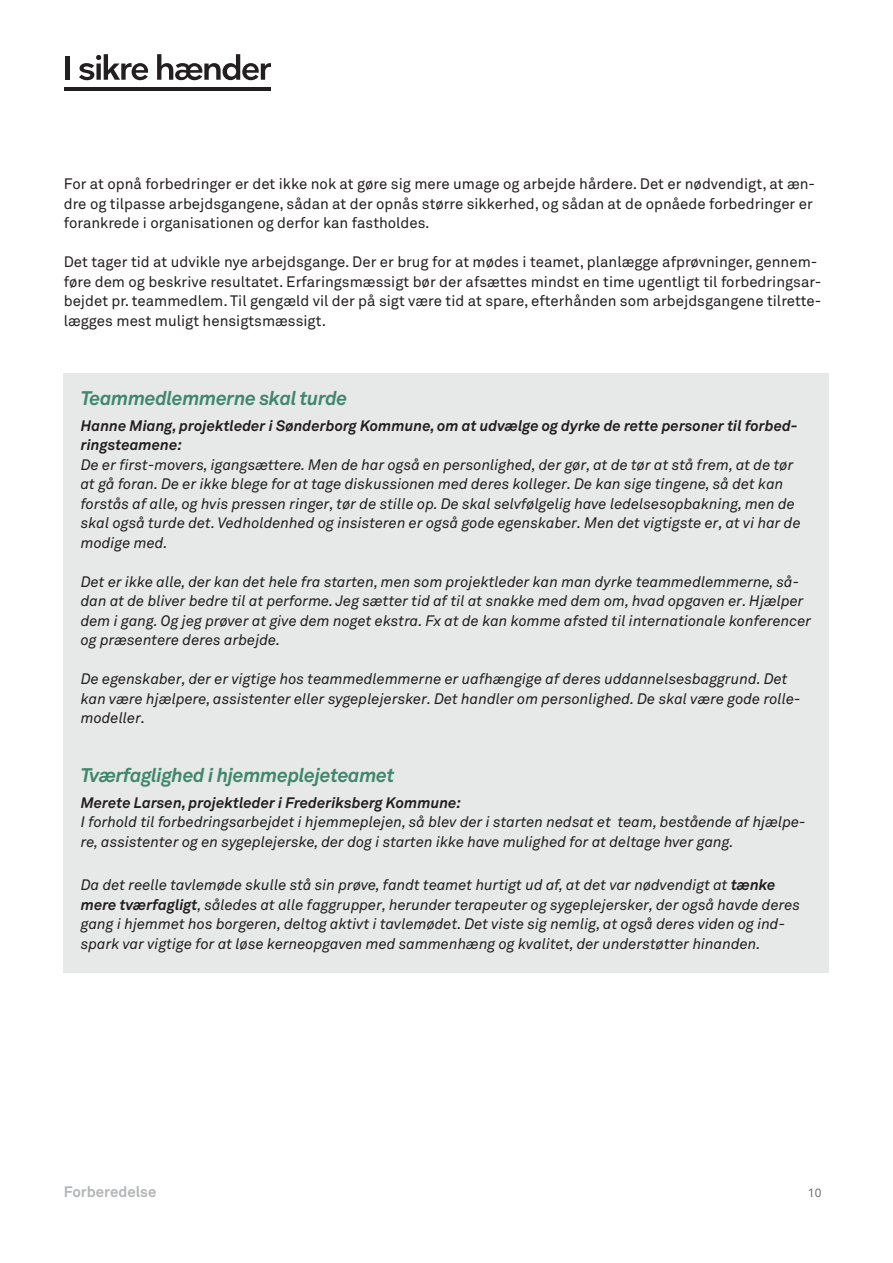
<style>
.page{position:relative;width:893px;height:1263px;background:#fff}
.page>*{position:absolute;margin:0;border:0;box-sizing:border-box;transform-origin:0 0}
.t1{font:italic 700 19.5px "Akkurat";letter-spacing:-.02em;color:#40876d}
.t2{font:italic 15px/19.5px "Akkurat";color:#231f20}
.t3{font:15px/19.5px "Akkurat";color:#231f20}
.t4{font:italic 700 15px/19.5px "Akkurat";color:#231f20}
.t5{font:700 15px "Akkurat";color:#b2b4b6}
.t6{font:12px "Akkurat";color:#6d6f71}
.s1{font-weight:700}
</style>
<div class="page">
<hr style="left:65px;top:87px;width:206px;height:3px;background:#231f20">
<div style="left:65px;top:56px;width:5px;height:24px;background:#231f20"></div>
<svg style="left:79px;top:54px;width:69px;height:26px"></svg>
<svg style="left:157px;top:54px;width:114px;height:26px"></svg>
<div style="left:64px;top:373px;width:765px;height:599px;background:#e7e8e8"></div>
<p class="t3" style="left:64px;top:174px;width:753px">For at opnå forbedringer er det ikke nok at gøre sig mere umage og arbejde hårdere. Det er nødvendigt, at æn&shy;dre og tilpasse arbejdsgangene, sådan at der opnås større sikkerhed, og sådan at de opnåede forbedringer er forankrede i organisationen og derfor kan fastholdes.</p>
<p class="t3" style="left:64px;top:252px;width:759px">Det tager tid at udvikle nye arbejdsgange. Der er brug for at mødes i teamet, planlægge afprøvninger, gennem&shy;føre dem og beskrive resultatet. Erfaringsmæssigt bør der afsættes mindst en time ugentligt til forbedringsar&shy;bejdet pr. teammedlem. Til gengæld vil der på sigt være tid at spare, efterhånden som arbejdsgangene tilrette&shy;lægges mest muligt hensigtsmæssigt.</p>
<h1 class="t1" style="left:81px;top:386px;width:268px">Teammedlemmerne skal turde</h1>
<p class="t4" style="left:81px;top:416px;width:719px">Hanne Miang, projektleder i Sønderborg Kommune, om at udvælge og dyrke de rette personer til forbed&shy;ringsteamene:</p>
<p class="t2" style="left:81px;top:455px;width:721px">De er first-movers, igangsættere. Men de har også en personlighed, der gør, at de tør at stå frem, at de tør at gå foran. De er ikke blege for at tage diskussionen med deres kolleger. De kan sige tingene, så det kan forstås af alle, og hvis pressen ringer, tør de stille op. De skal selvfølgelig have ledelsesopbakning, men de skal også turde det. Vedholdenhed og insisteren er også gode egenskaber. Men det vigtigste er, at vi har de modige med.</p>
<p class="t2" style="left:81px;top:572px;width:732px">Det er ikke alle, der kan det hele fra starten, men som projektleder kan man dyrke teammedlemmerne, så&shy;dan at de bliver bedre til at performe. Jeg sætter tid af til at snakke med dem om, hvad opgaven er. Hjælper dem i gang. Og jeg prøver at give dem noget ekstra. Fx at de kan komme afsted til internationale konferencer og præsentere deres arbejde.</p>
<p class="t2" style="left:81px;top:670px;width:721px">De egenskaber, der er vigtige hos teammedlemmerne er uafhængige af deres uddannelsesbaggrund. Det kan være hjælpere, assistenter eller sygeplejersker. Det handler om personlighed. De skal være gode rolle&shy;modeller.</p>
<h1 class="t1" style="left:81px;top:763px;width:315px">Tværfaglighed i hjemmeplejeteamet</h1>
<p class="t4" style="left:81px;top:793px;width:382px">Merete Larsen, projektleder i Frederiksberg Kommune:</p>
<p class="t2" style="left:81px;top:813px;width:726px">I forhold til forbedringsarbejdet i hjemmeplejen, så blev der i starten nedsat et team, bestående af hjælpe&shy;re, assistenter og en sygeplejerske, der dog i starten ikke have mulighed for at deltage hver gang.</p>
<p class="t2" style="left:81px;top:875px;width:721px">Da det reelle tavlemøde skulle stå sin prøve, fandt teamet hurtigt ud af, at det var nødvendigt at <span class="s1">tænke mere tværfagligt</span>, således at alle faggrupper, herunder terapeuter og sygeplejersker, der også havde deres gang i hjemmet hos borgeren, deltog aktivt i tavlemødet. Det viste sig nemlig, at også deres viden og ind&shy;spark var vigtige for at løse kerneopgaven med sammenhæng og kvalitet, der understøtter hinanden.</p>
<p class="t5" style="left:64px;top:1182px;width:94px">Forberedelse</p>
<p class="t6" style="left:808px;top:1185px;width:15px">10</p>
</div>
